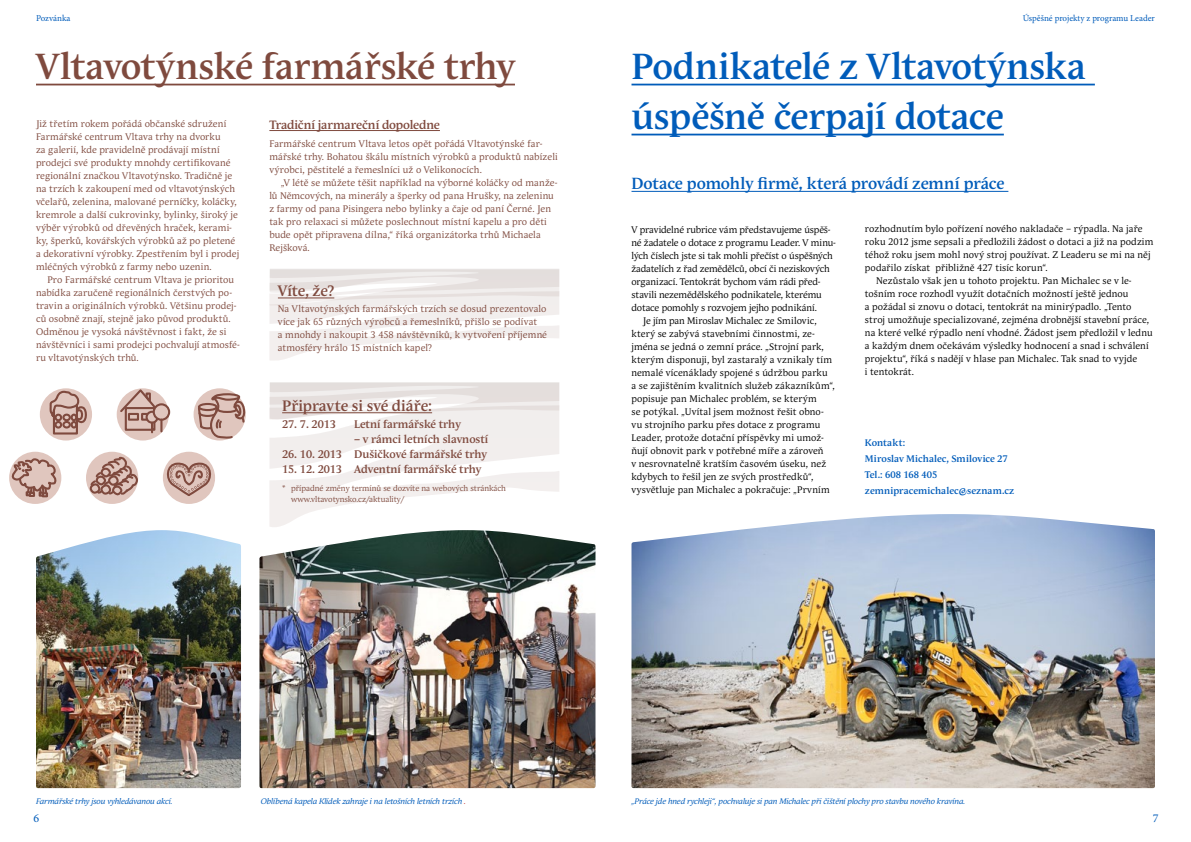
<style>
.page{position:relative;width:1191px;height:842px;background:#fff}
.page>*{position:absolute;margin:0;border:0;box-sizing:border-box;transform-origin:0 0}
.t1{font:700 36px "Andulka Book Pro";letter-spacing:-.015em;color:#005cba}
.t2{font:700 36px "Andulka Book Pro";letter-spacing:-.005em;color:#7f4a3e}
.t3{font:700 16px "Andulka Book Pro";color:#005cba}
.t4{font:700 15px "Andulka Book Pro";color:#7f4a3e}
.t5{font:700 12px "Andulka Book Pro";letter-spacing:-.01em;color:#7f4a3e}
.t6{font:12px "Minion Pro";color:#005cba}
.t7{font:700 11px "Andulka Book Pro";color:#7f4a3e}
.t8{font:9.5px/13px "Andulka Book Pro";letter-spacing:.015em;color:#7f4a3e}
.t9{font:9.5px "Andulka Book Pro";letter-spacing:.01em;color:#000}
.t10{font:9.5px "Andulka Book Pro";letter-spacing:-.01em;color:#000}
.t11{font:700 9.5px/16px "Andulka Book Pro";letter-spacing:.005em;color:#005cba}
.t12{font:9px "Minion Pro";color:#005cba}
.t13{font:italic 8px "Andulka Book Pro";letter-spacing:-.015em;color:#005cba}
.t14{font:8px/11px "Andulka Book Pro";color:#7f4a3e}
.s1{color:#c42f2a}
</style>
<div class="page">
<hr style="left:36px;top:84px;width:479px;height:1px;background:#7f4a3e">
<hr style="left:631px;top:84px;width:463px;height:1px;background:#005cba">
<hr style="left:631px;top:134px;width:372px;height:1px;background:#005cba">
<hr style="left:269px;top:130px;width:171px;height:1px;background:#7f4a3e">
<hr style="left:631px;top:191px;width:377px;height:1px;background:#005cba">
<img style="left:36px;top:530px;width:205px;height:258px">
<img style="left:259px;top:530px;width:337px;height:258px">
<img style="left:631px;top:514px;width:524px;height:274px">
<svg style="left:269px;top:269px;width:290px;height:91px"></svg>
<svg style="left:270px;top:382px;width:289px;height:145px"></svg>
<hr style="left:278px;top:298px;width:56px;height:1px;background:#7f4a3e">
<div style="left:189px;top:384px;width:61px;height:61px;border:5px solid #fff;border-radius:50%"></div>
<svg style="left:269px;top:383px;width:290px;height:62px"></svg>
<div style="left:4px;top:447px;width:62px;height:62px;border:5px solid #fff;border-radius:50%"></div>
<svg style="left:11px;top:387px;width:236px;height:122px"></svg>
<p class="t12" style="left:36px;top:12px;width:36px">Pozvánka</p>
<p class="t12" style="left:1022px;top:12px;width:134px">Úspěšné projekty z programu Leader</p>
<h1 class="t2" style="left:36px;top:46px;width:480px">Vltavotýnské farmářské trhy</h1>
<h1 class="t1" style="left:631px;top:46px;width:456px">Podnikatelé z Vltavotýnska</h1>
<p class="t5" style="left:269px;top:118px;width:172px">Tradiční jarmareční dopoledne</p>
<h1 class="t1" style="left:631px;top:96px;width:374px">úspěšně čerpají dotace</h1>
<p class="t8" style="left:36px;top:117px;width:205px">Již třetím rokem pořádá občanské sdružení Farmářské centrum Vltava trhy na dvorku<br>za galerií, kde pravidelně prodávají místní prodejci své produkty mnohdy certifikované regionální značkou Vltavotýnsko. Tradičně je na trzích k zakoupení med od vltavotýnských včelařů, zelenina, malované perníčky, koláčky, kremrole a další cukrovinky, bylinky, široký je výběr výrobků od dřevěných hraček, kerami&shy;ky, šperků, kovářských výrobků až po pletené a dekorativní výrobky. Zpestřením byl i prodej mléčných výrobků z farmy nebo uzenin.</p>
<p class="t8" style="left:36px;top:273px;width:205px;text-indent:11px">Pro Farmářské centrum Vltava je prioritou nabídka zaručeně regionálních čerstvých po&shy;travin a originálních výrobků. Většinu prodej&shy;ců osobně znají, stejně jako původ produktů.<br>Odměnou je vysoká návštěvnost i fakt, že si návštěvníci i sami prodejci pochvalují atmosfé&shy;ru vltavotýnských trhů.</p>
<p class="t8" style="left:269px;top:138px;width:290px">Farmářské centrum Vltava letos opět pořádá Vltavotýnské far&shy;mářské trhy. Bohatou škálu místních výrobků a produktů nabízeli výrobci, pěstitelé a řemeslníci už o Velikonocích.</p>
<p class="t8" style="left:269px;top:177px;width:290px;text-indent:11px">„V létě se můžete těšit například na výborné koláčky od manže&shy;lů Němcových, na minerály a šperky od pana Hrušky, na zeleninu z farmy od pana Pisingera nebo bylinky a čaje od paní Černé. Jen tak pro relaxaci si můžete poslechnout místní kapelu a pro děti bude opět připravena dílna,“ říká organizátorka trhů Michaela Rejšková.</p>
<h2 class="t3" style="left:631px;top:174px;width:374px">Dotace pomohly firmě, která provádí zemní práce</h2>
<p class="t9" style="left:865px;top:223px;width:279px">rozhodnutím bylo pořízení nového nakladače – rýpadla. Na jaře</p>
<p class="t9" style="left:865px;top:236px;width:290px">roku 2012 jsme sepsali a předložili žádost o dotaci a již na podzim</p>
<p class="t9" style="left:865px;top:249px;width:287px">téhož roku jsem mohl nový stroj používat. Z Leaderu se mi na něj</p>
<p class="t9" style="left:865px;top:262px;width:184px">podařilo získat přibližně 427 tisíc korun“.</p>
<p class="t9" style="left:876px;top:275px;width:257px">Nezůstalo však jen u tohoto projektu. Pan Michalec se v le-</p>
<p class="t9" style="left:865px;top:288px;width:265px">tošním roce rozhodl využít dotačních možností ještě jednou</p>
<p class="t9" style="left:865px;top:301px;width:268px">a požádal si znovu o dotaci, tentokrát na minirýpadlo. „Tento</p>
<p class="t9" style="left:865px;top:314px;width:286px">stroj umožňuje specializované, zejména drobnější stavební práce,</p>
<p class="t9" style="left:865px;top:327px;width:289px">na které velké rýpadlo není vhodné. Žádost jsem předložil v lednu</p>
<p class="t9" style="left:865px;top:340px;width:285px">a každým dnem očekávám výsledky hodnocení a snad i schválení</p>
<p class="t9" style="left:865px;top:353px;width:274px">projektu“, říká s nadějí v hlase pan Michalec. Tak snad to vyjde</p>
<p class="t9" style="left:865px;top:366px;width:51px">i tentokrát.</p>
<p class="t10" style="left:631px;top:224px;width:201px">V pravidelné rubrice vám představujeme úspěš-</p>
<p class="t10" style="left:631px;top:237px;width:206px">né žadatele o dotace z programu Leader. V minu-</p>
<p class="t10" style="left:631px;top:250px;width:203px">lých číslech jste si tak mohli přečíst o úspěšných</p>
<p class="t10" style="left:631px;top:263px;width:200px">žadatelích z řad zemědělců, obcí či neziskových</p>
<p class="t10" style="left:631px;top:276px;width:190px">organizací. Tentokrát bychom vám rádi před-</p>
<p class="t10" style="left:631px;top:289px;width:192px">stavili nezemědělského podnikatele, kterému</p>
<p class="t10" style="left:631px;top:302px;width:187px">dotace pomohly s rozvojem jejho podnikání.</p>
<p class="t9" style="left:643px;top:315px;width:175px">Je jím pan Miroslav Michalec ze Smilovic,</p>
<p class="t9" style="left:631px;top:328px;width:185px">který se zabývá stavebními činnostmi, ze-</p>
<p class="t9" style="left:631px;top:341px;width:194px">jména se jedná o zemní práce. „Strojní park,</p>
<p class="t9" style="left:631px;top:354px;width:202px">kterým disponuji, byl zastaralý a vznikaly tím</p>
<p class="t9" style="left:631px;top:367px;width:197px">nemalé vícenáklady spojené s údržbou parku</p>
<p class="t9" style="left:631px;top:380px;width:205px">a se zajištěním kvalitních služeb zákazníkům“,</p>
<p class="t9" style="left:631px;top:393px;width:187px">popisuje pan Michalec problém, se kterým</p>
<p class="t9" style="left:631px;top:406px;width:194px">se potýkal. „Uvítal jsem možnost řešit obno-</p>
<p class="t9" style="left:631px;top:419px;width:190px">vu strojního parku přes dotace z programu</p>
<p class="t9" style="left:631px;top:432px;width:194px">Leader, protože dotační příspěvky mi umož-</p>
<p class="t9" style="left:631px;top:445px;width:193px">ňují obnovit park v potřebné míře a zároveň</p>
<p class="t9" style="left:631px;top:458px;width:196px">v nesrovnatelně kratším časovém úseku, než</p>
<p class="t9" style="left:631px;top:471px;width:183px">kdybych to řešil jen ze svých prostředků“,</p>
<p class="t9" style="left:631px;top:484px;width:200px">vysvětluje pan Michalec a pokračuje: „Prvním</p>
<h3 class="t4" style="left:278px;top:282px;width:58px">Víte, že?</h3>
<p class="t8" style="left:278px;top:302px;width:271px">Na Vltavotýnských farmářských trzích se dosud prezentovalo více jak 65 různých výrobců a řemeslníků, přišlo se podívat<br>a mnohdy i nakoupit 3 458 návštěvníků, k vytvoření příjemné atmosféry hrálo 15 místních kapel?</p>
<h3 class="t4" style="left:282px;top:397px;width:151px">Připravte si své diáře:</h3>
<p class="t7" style="left:282px;top:418px;width:55px">27. 7. 2013</p>
<p class="t7" style="left:354px;top:418px;width:108px">Letní farmářské trhy</p>
<p class="t7" style="left:354px;top:433px;width:136px">– v rámci letních slavností</p>
<p class="t7" style="left:282px;top:448px;width:206px">26. 10. 2013 Dušičkové farmářské trhy</p>
<p class="t7" style="left:282px;top:463px;width:201px">15. 12. 2013 Adventní farmářské trhy</p>
<p class="t14" style="left:291px;top:483px;width:216px;text-indent:-9px">* případné změny termínů se dozvíte na webových stránkách www.vltavotynsko.cz/aktuality/</p>
<p class="t11" style="left:865px;top:434px;width:151px">Kontakt:<br>Miroslav Michalec, Smilovice 27<br>Tel.: 608 168 405 zemnipracemichalec@seznam.cz</p>
<p class="t13" style="left:36px;top:796px;width:138px">Farmářské trhy jsou vyhledávanou akcí.</p>
<p class="t13" style="left:261px;top:796px;width:207px">Oblíbená kapela Klídek zahraje i na letošních letních trzích <span class="s1">.</span></p>
<p class="t13" style="left:631px;top:796px;width:335px">„Práce jde hned rychleji“, pochvaluje si pan Michalec při čištění plochy pro stavbu nového kravína.</p>
<p class="t6" style="left:33px;top:810px;width:7px">6</p>
<p class="t6" style="left:1152px;top:810px;width:7px">7</p>
</div>
